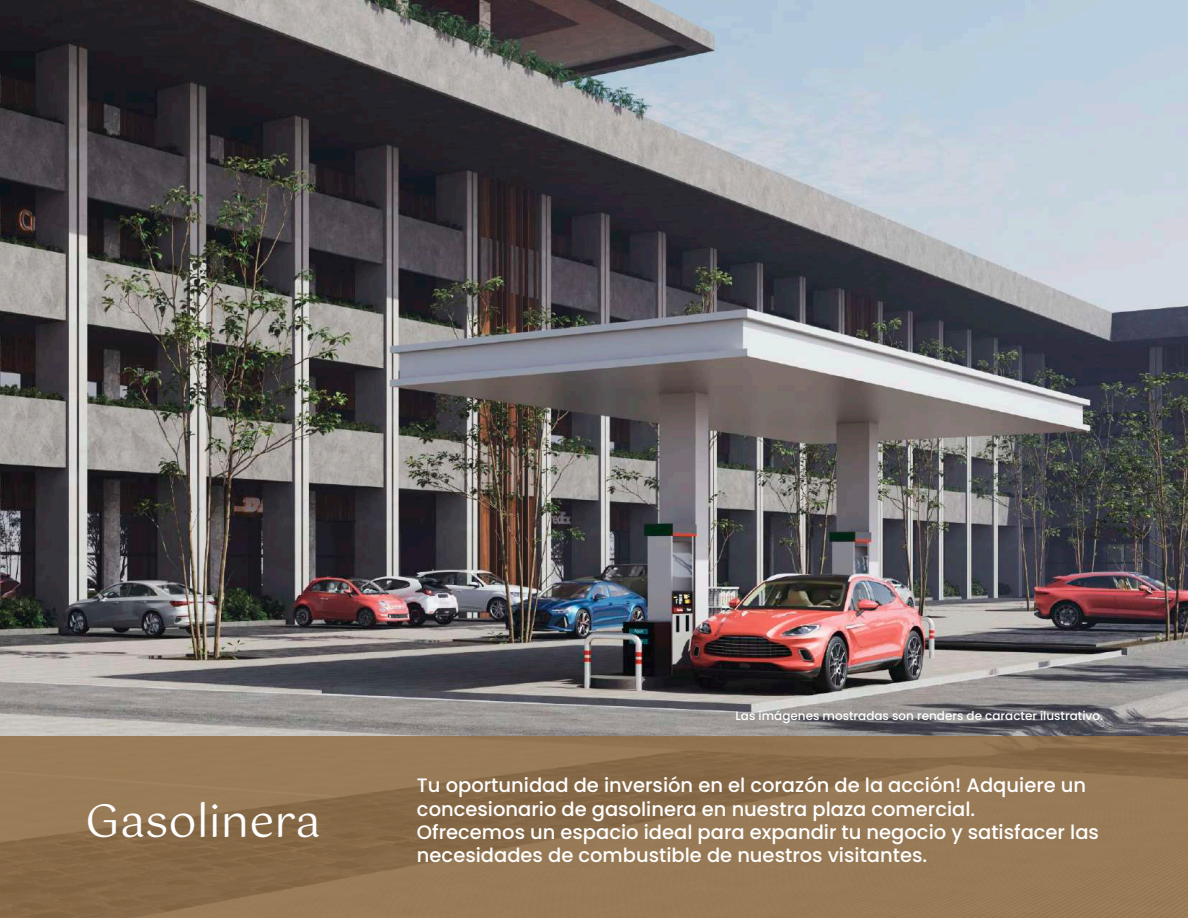
<style>
.page{position:relative;width:1188px;height:918px;background:#fff}
.page>*{position:absolute;margin:0;border:0;box-sizing:border-box;transform-origin:0 0}
.t1{font:45px "Gotu";color:#fff}
.t2{font:500 19.5px/23.4px "Poppins";color:#fff}
.t3{font:500 12px "Poppins";color:#fff}
</style>
<div class="page">
<img style="left:0;top:0;width:1188px;height:736px">
<svg style="left:0;top:736px;width:1188px;height:182px;background:#917350"></svg>
<h1 class="t1" style="left:85px;top:795px;width:237px">Gasolinera</h1>
<p class="t3" style="left:736px;top:709px;width:369px">Las imágenes mostradas son renders de caracter ilustrativo.</p>
<p class="t2" style="left:417px;top:774px;width:683px">Tu oportunidad de inversión en el corazón de la acción! Adquiere un concesionario de gasolinera en nuestra plaza comercial.<br>Ofrecemos un espacio ideal para expandir tu negocio y satisfacer las necesidades de combustible de nuestros visitantes.</p>
</div>
